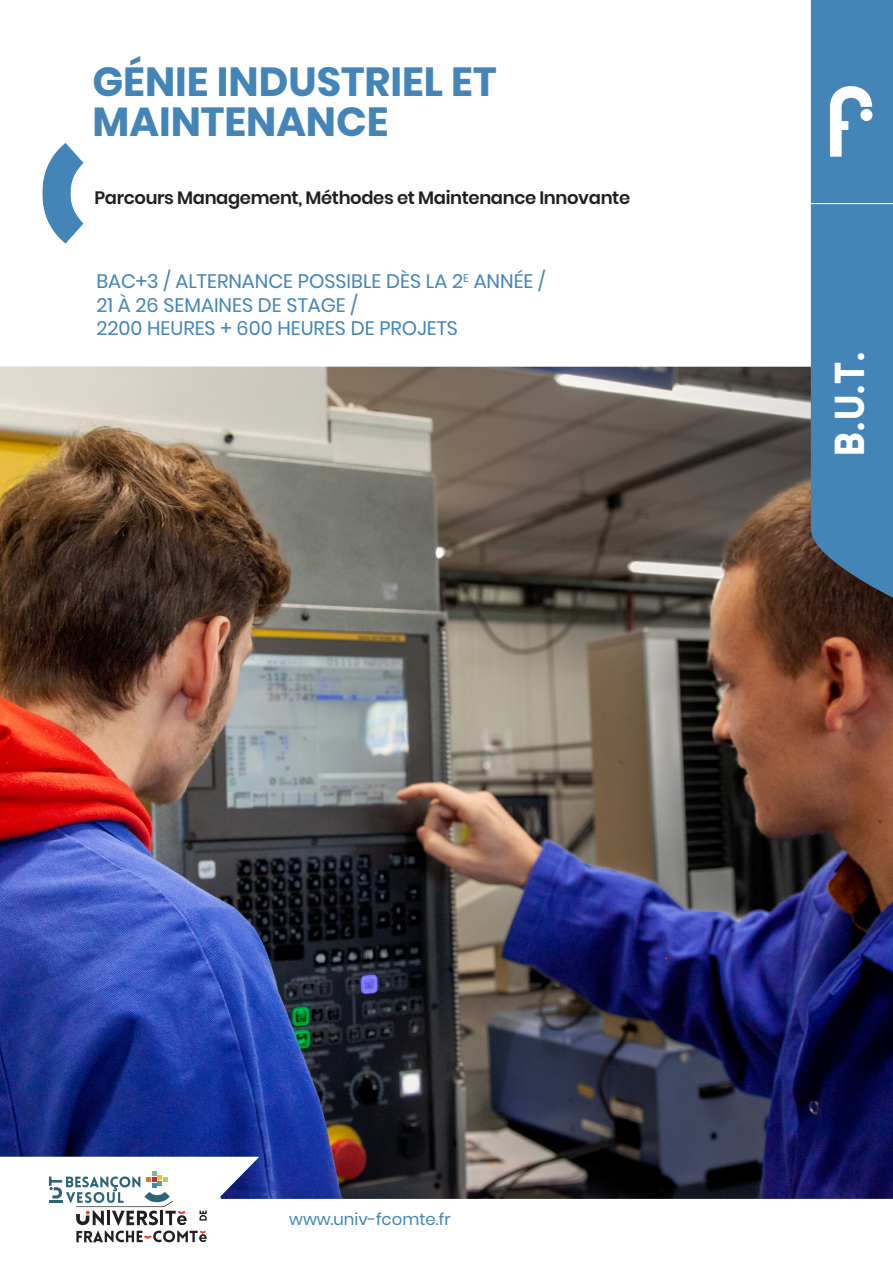
<style>
.page{position:relative;width:893px;height:1263px;background:#fff}
.page>*{position:absolute;margin:0;border:0;box-sizing:border-box;transform-origin:0 0}
.t1{font:900 40.95px "Lovelo";color:#fff}
.t2{font:700 40.5px/40.5px "Poppins";color:#4385b7}
.t3{font:19.5px "Poppins";color:#4385b7}
.t4{font:600 18px "Poppins";letter-spacing:-.02em;color:#231f20}
.t5{font:16.5px "Poppins";color:#4385b7}
</style>
<div class="page">
<img style="left:42px;top:143px;width:42px;height:101px">
<img style="left:0;top:367px;width:893px;height:832px">
<div style="left:811px;top:0;width:82px;height:608px;background:#4385b7"></div>
<hr style="left:810px;top:203px;width:83px;height:1px;background:#fff">
<svg style="left:830px;top:79px;width:42px;height:78px"></svg>
<svg style="left:665px;top:957px;width:7px;height:2px"></svg>
<svg style="left:49px;top:1171px;width:158px;height:71px"></svg>
<p class="t2" style="left:92px;top:62px;width:406px">GÉNIE INDUSTRIEL ET<br>MAINTENANCE</p>
<p class="t4" style="left:94px;top:187px;width:537px">Parcours Management, Méthodes et Maintenance Innovante</p>
<p class="t3" style="left:96px;top:270px;width:451px">BAC+3 / ALTERNANCE POSSIBLE DÈS LA 2<sup>E</sup> ANNÉE /</p>
<p class="t3" style="left:96px;top:294px;width:263px">21 À 26 SEMAINES DE STAGE /</p>
<p class="t3" style="left:96px;top:317px;width:363px">2200 HEURES + 600 HEURES DE PROJETS</p>
<p class="t1" style="left:824px;top:457px;width:107px;rotate:-90deg">B.U.T.</p>
<p class="t5" style="left:289px;top:1210px;width:163px">www.univ-fcomte.fr</p>
</div>
